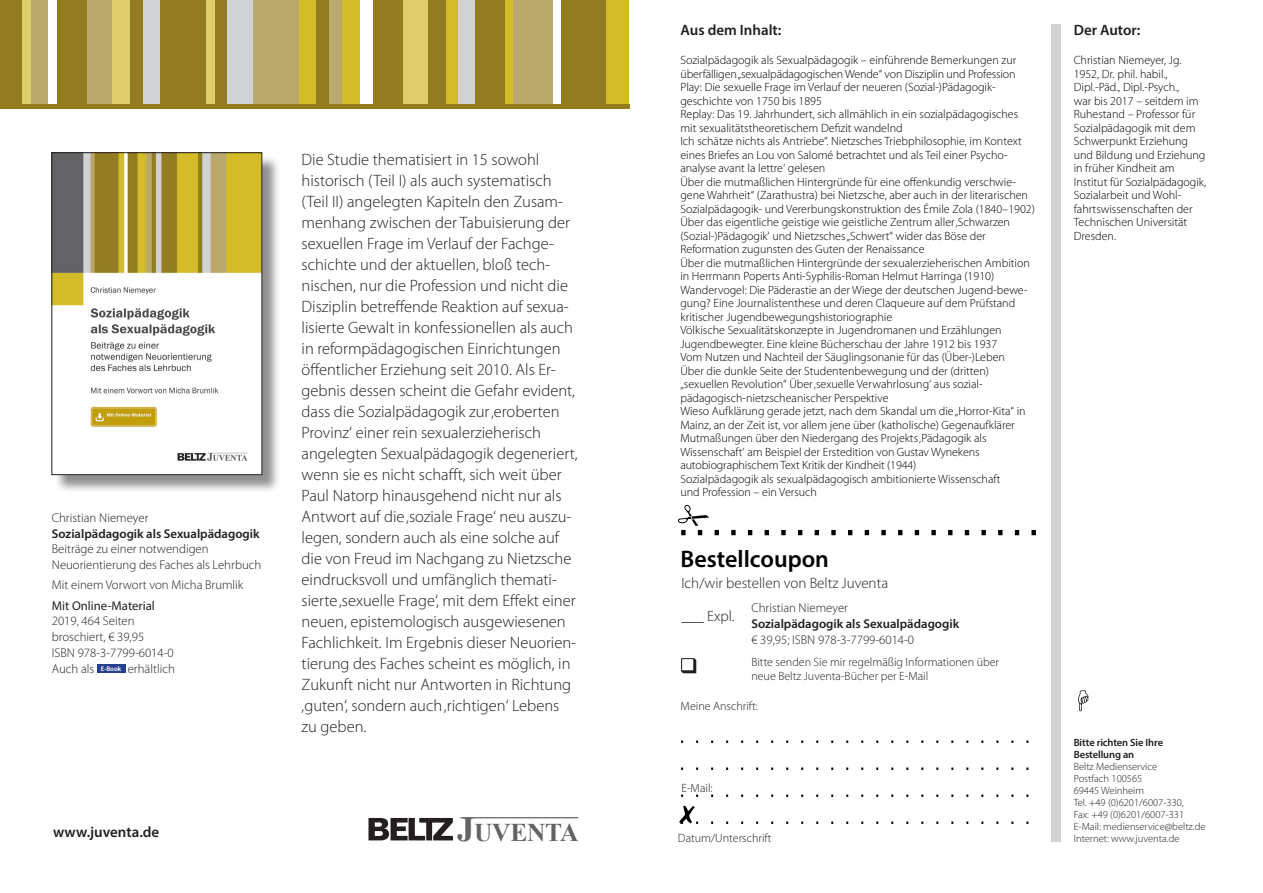
<style>
.page{position:relative;width:1263px;height:893px;background:#fff}
.page>*{position:absolute;margin:0;border:0;box-sizing:border-box;transform-origin:0 0}
.t1{font:700 25.5px "Times New Roman";letter-spacing:-.01em;color:#636366}
.t2{font:600 24px "Myriad Pro";color:#000}
.t3{font:300 16.5px/21px "Myriad Pro";color:#231f20}
.t4{font:300 15px "Myriad Pro";color:#231f20}
.t5{font:600 15px "Myriad Pro";color:#231f20}
.t6{font:300 12.75px/15.8px "Myriad Pro";color:#231f20}
.t7{font:600 12.75px "Myriad Pro";color:#231f20}
.t8{font:12.75px "Myriad Pro";color:#231f20}
.t9{font:300 12px/13.5px "Myriad Pro";color:#000}
.t10{font:300 12px/13.5px "Myriad Pro";color:#231f20}
.t11{font:300 10.5px/12px "Myriad Pro";color:#231f20}
.t12{font:600 10.5px/12px "Myriad Pro";letter-spacing:-.01em;color:#231f20}
.s1{font-weight:600;font-size:6.75px;color:#fff}
.s2{font-size:34.5px}
</style>
<div class="page">
<div style="left:1051px;top:24px;width:9px;height:818px;background:#d1d2d4"></div>
<svg style="left:1078px;top:690px;width:10px;height:21px"></svg>
<hr style="left:460px;top:817px;width:118px;height:1px;background:#636366">
<svg style="left:368px;top:818px;width:85px;height:22px"></svg>
<svg style="left:679px;top:806px;width:19px;height:18px"></svg>
<svg style="left:678px;top:505px;width:41px;height:30px"></svg>
<svg style="left:731px;top:530px;width:5px;height:5px"></svg>
<svg style="left:748px;top:530px;width:4px;height:5px"></svg>
<svg style="left:765px;top:530px;width:4px;height:5px"></svg>
<svg style="left:781px;top:530px;width:5px;height:5px"></svg>
<svg style="left:798px;top:530px;width:4px;height:5px"></svg>
<svg style="left:815px;top:530px;width:4px;height:5px"></svg>
<svg style="left:831px;top:530px;width:5px;height:5px"></svg>
<svg style="left:848px;top:530px;width:4px;height:5px"></svg>
<svg style="left:865px;top:530px;width:4px;height:5px"></svg>
<svg style="left:881px;top:530px;width:5px;height:5px"></svg>
<svg style="left:898px;top:530px;width:4px;height:5px"></svg>
<svg style="left:915px;top:530px;width:4px;height:5px"></svg>
<svg style="left:931px;top:530px;width:5px;height:5px"></svg>
<svg style="left:948px;top:530px;width:4px;height:5px"></svg>
<svg style="left:965px;top:530px;width:4px;height:5px"></svg>
<svg style="left:981px;top:530px;width:5px;height:5px"></svg>
<svg style="left:998px;top:530px;width:4px;height:5px"></svg>
<svg style="left:1015px;top:530px;width:4px;height:5px"></svg>
<svg style="left:1031px;top:530px;width:5px;height:5px"></svg>
<svg style="left:681px;top:658px;width:15px;height:15px"></svg>
<div style="left:97px;top:664px;width:28px;height:9px;background:#253f8e"></div>
<div style="left:54px;top:155px;width:227px;height:338px;background:#231f20;opacity:.5"></div>
<img style="left:54px;top:154px;width:206px;height:319px">
<div style="left:52px;top:152px;width:210px;height:323px;border:1px solid #231f20"></div>
<div style="left:253px;top:0;width:47px;height:105px;background:#bba86d"></div>
<div style="left:227px;top:0;width:26px;height:105px;background:#d1d2d4"></div>
<div style="left:215px;top:0;width:12px;height:105px;background:#937c20"></div>
<div style="left:206px;top:0;width:9px;height:105px;background:#dfcc6b"></div>
<div style="left:159px;top:0;width:47px;height:105px;background:#937c20"></div>
<div style="left:142px;top:0;width:17px;height:105px;background:#d1d2d4"></div>
<div style="left:130px;top:0;width:13px;height:105px;background:#937c20"></div>
<div style="left:87px;top:0;width:26px;height:105px;background:#bba86d"></div>
<div style="left:31px;top:0;width:17px;height:105px;background:#bba86d"></div>
<div style="left:57px;top:0;width:30px;height:105px;background:#937c20"></div>
<div style="left:475px;top:0;width:31px;height:105px;background:#937c20"></div>
<div style="left:19px;top:0;width:12px;height:105px;background:#dfcc6b"></div>
<div style="left:113px;top:0;width:17px;height:105px;background:#dfcc6b"></div>
<div style="left:300px;top:0;width:17px;height:105px;background:#d3bc29"></div>
<div style="left:316px;top:0;width:13px;height:105px;background:#937c20"></div>
<div style="left:458px;top:0;width:17px;height:105px;background:#d1d2d4"></div>
<div style="left:445px;top:0;width:13px;height:105px;background:#d3bc29"></div>
<div style="left:402px;top:0;width:26px;height:105px;background:#dfcc6b"></div>
<div style="left:342px;top:0;width:17px;height:105px;background:#d3bc29"></div>
<div style="left:373px;top:0;width:29px;height:105px;background:#937c20"></div>
<div style="left:329px;top:0;width:13px;height:105px;background:#bba86d"></div>
<div style="left:428px;top:0;width:17px;height:105px;background:#937c20"></div>
<div style="left:505px;top:0;width:9px;height:105px;background:#d3bc29"></div>
<div style="left:513px;top:0;width:40px;height:105px;background:#bba86d"></div>
<div style="left:0;top:0;width:21px;height:106px;background:#937c20"></div>
<div style="left:605px;top:0;width:24px;height:105px;background:#d3bc29"></div>
<div style="left:561px;top:0;width:44px;height:105px;background:#937c20"></div>
<hr style="left:0;top:105px;width:629px;height:4px;background:#937c20">
<p class="t6" style="left:52px;top:510px;width:98px">Christian Niemeyer</p>
<p class="t7" style="left:52px;top:525px;width:209px">Sozialpädagogik als Sexualpädagogik</p>
<p class="t6" style="left:52px;top:541px;width:211px">Beiträge zu einer notwendigen<br>Neuorientierung des Faches als Lehrbuch</p>
<p class="t6" style="left:52px;top:577px;width:193px">Mit einem Vorwort von Micha Brumlik</p>
<p class="t8" style="left:52px;top:597px;width:105px">Mit Online-Material</p>
<p class="t6" style="left:52px;top:613px;width:125px">2019, 464 Seiten broschiert, € 39,95<br>ISBN 978-3-7799-6014-0<br>Auch als <span class="s1">E-Book</span> erhältlich</p>
<p class="t3" style="left:302px;top:149px;width:278px">Die Studie thematisiert in 15 sowohl historisch (Teil I) als auch systematisch (Teil II) angelegten Kapiteln den Zusam&shy;menhang zwischen der Tabuisierung der sexuellen Frage im Verlauf der Fachge&shy;schichte und der aktuellen, bloß tech&shy;nischen, nur die Profession und nicht die Disziplin betreffende Reaktion auf sexua&shy;lisierte Gewalt in konfessionellen als auch in reformpädagogischen Einrichtungen öffentlicher Erziehung seit 2010. Als Er&shy;gebnis dessen scheint die Gefahr evident, dass die Sozialpädagogik zur ‚eroberten Provinz‘ einer rein sexualerzieherisch angelegten Sexualpädagogik degeneriert, wenn sie es nicht schafft, sich weit über Paul Natorp hinausgehend nicht nur als Antwort auf die ‚soziale Frage‘ neu auszu&shy;legen, sondern auch als eine solche auf die von Freud im Nachgang zu Nietzsche eindrucksvoll und umfänglich themati&shy;sierte ‚sexuelle Frage‘, mit dem Effekt einer neuen, epistemologisch ausgewiesenen Fachlichkeit. Im Ergebnis dieser Neuorien&shy;tierung des Faches scheint es möglich, in Zukunft nicht nur Antworten in Richtung ‚guten‘, sondern auch ‚richtigen‘ Lebens zu geben.</p>
<p class="t5" style="left:53px;top:822px;width:108px">www.juventa.de</p>
<h1 class="t1" style="left:457px;top:814px;width:123px"><span class="s2">J</span>UVENTA</h1>
<p class="t5" style="left:681px;top:21px;width:102px">Aus dem Inhalt:</p>
<p class="t5" style="left:1074px;top:21px;width:68px">Der Autor:</p>
<p class="t9" style="left:680px;top:54px;width:356px">Sozialpädagogik als Sexualpädagogik – einführende Bemerkungen zur überfälligen „sexualpädagogischen Wende“ von Disziplin und Profession Play: Die sexuelle Frage im Verlauf der neueren (Sozial-)Pädagogik&shy;geschichte von 1750 bis 1895<br>Replay: Das 19. Jahrhundert, sich allmählich in ein sozialpädagogisches mit sexualitätstheoretischem Defizit wandelnd<br>Ich schätze nichts als Antriebe“. Nietzsches Triebphilosophie, im Kontext eines Briefes an Lou von Salomé betrachtet und als Teil einer Psycho&shy;analyse avant la lettre‘ gelesen<br>Über die mutmaßlichen Hintergründe für eine offenkundig verschwie&shy;gene Wahrheit“ (Zarathustra) bei Nietzsche, aber auch in der literarischen Sozialpädagogik- und Vererbungskonstruktion des Émile Zola (1840–1902)<br>Über das eigentliche geistige wie geistliche Zentrum aller ‚Schwarzen (Sozial-)Pädagogik‘ und Nietzsches „Schwert“ wider das Böse der Reformation zugunsten des Guten der Renaissance<br>Über die mutmaßlichen Hintergründe der sexualerzieherischen Ambition in Herrmann Poperts Anti-Syphilis-Roman Helmut Harringa (1910)<br>Wandervogel: Die Päderastie an der Wiege der deutschen Jugend-bewe&shy;gung? Eine Journalistenthese und deren Claqueure auf dem Prüfstand kritischer Jugendbewegungshistoriographie<br>Völkische Sexualitätskonzepte in Jugendromanen und Erzählungen Jugendbewegter. Eine kleine Bücherschau der Jahre 1912 bis 1937<br>Vom Nutzen und Nachteil der Säuglingsonanie für das (Über-)Leben<br>Über die dunkle Seite der Studentenbewegung und der (dritten) „sexuellen Revolution“ Über ‚sexuelle Verwahrlosung‘ aus sozial&shy;pädagogisch-nietzscheanischer Perspektive<br>Wieso Aufklärung gerade jetzt, nach dem Skandal um die „Horror-Kita“ in Mainz, an der Zeit ist, vor allem jene über (katholische) Gegenaufklärer Mutmaßungen über den Niedergang des Projekts ‚Pädagogik als Wissenschaft‘ am Beispiel der Erstedition von Gustav Wynekens autobiographischem Text Kritik der Kindheit (1944)<br>Sozialpädagogik als sexualpädagogisch ambitionierte Wissenschaft<br>und Profession – ein Versuch</p>
<p class="t9" style="left:1074px;top:54px;width:134px">Christian Niemeyer, Jg.<br>1952, Dr. phil. habil.,<br>Dipl.-Päd., Dipl.-Psych.,<br>war bis 2017 – seitdem im<br>Ruhestand – Professor für<br>Sozialpädagogik mit dem<br>Schwerpunkt Erziehung und Bildung und Erziehung in früher Kindheit am<br>Institut für Sozialpädagogik,<br>Sozialarbeit und Wohl&shy;fahrtswissenschaften der<br>Technischen Universität<br>Dresden.</p>
<h2 class="t2" style="left:681px;top:544px;width:150px">Bestellcoupon</h2>
<p class="t4" style="left:681px;top:575px;width:208px">Ich/wir bestellen von Beltz Juventa</p>
<p class="t4" style="left:681px;top:608px;width:54px">___ Expl.</p>
<p class="t6" style="left:751px;top:600px;width:98px">Christian Niemeyer</p>
<p class="t7" style="left:751px;top:616px;width:209px">Sozialpädagogik als Sexualpädagogik</p>
<p class="t6" style="left:751px;top:632px;width:164px">€ 39,95; ISBN 978-3-7799-6014-0</p>
<p class="t10" style="left:751px;top:656px;width:249px">Bitte senden Sie mir regelmäßig Informationen über neue Beltz Juventa-Bücher per E-Mail</p>
<p class="t10" style="left:681px;top:700px;width:79px">Meine Anschrift:</p>
<p class="t12" style="left:1074px;top:736px;width:91px">Bitte richten Sie Ihre<br>Bestellung an</p>
<p class="t11" style="left:1074px;top:761px;width:133px">Beltz Medienservice<br>Postfach 100565<br>69445 Weinheim<br>Tel. +49 (0)6201/6007-330,<br>Fax: +49 (0)6201/6007-331<br>E-Mail: medienservice@beltz.de</p>
<p class="t10" style="left:681px;top:782px;width:33px">E-Mail:</p>
<p class="t10" style="left:678px;top:831px;width:95px">Datum/Unterschrift</p>
<p class="t11" style="left:1074px;top:833px;width:107px">Internet: www.juventa.de</p>
</div>
